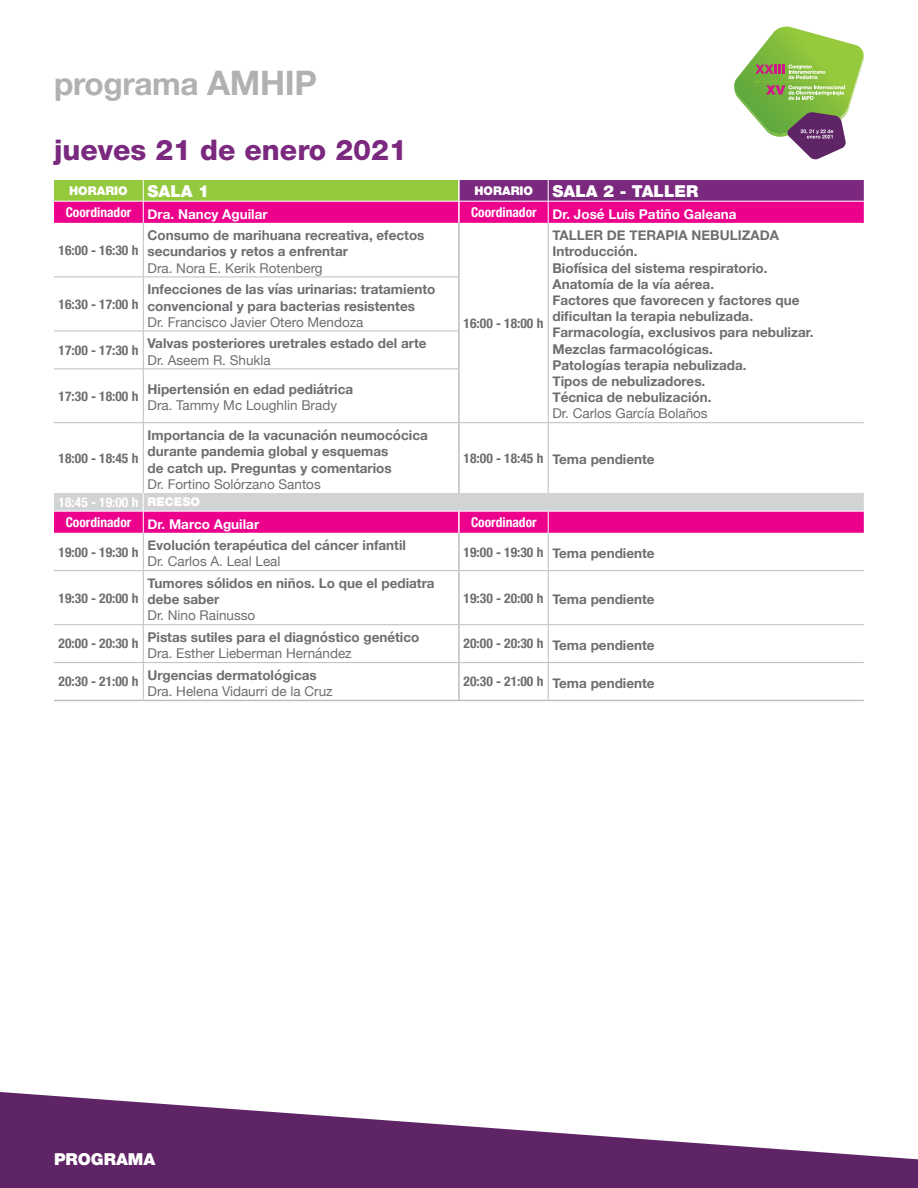
<style>
.page{position:relative;width:918px;height:1188px;background:#fff}
.page>*{position:absolute;margin:0;border:0;box-sizing:border-box;transform-origin:0 0}
.t1{font:700 31.65px "Helvetica Neue";letter-spacing:-.01em;color:#afb1b2}
.t2{font:800 28.5px "Helvetica Neue LT Std";color:#7a297f}
.t3{font:900 16.5px "Helvetica Neue";color:#fff}
.t4{font:700 13.5px/16.2px "Helvetica Neue";color:#6d6e71}
.t5{font:13.5px "Helvetica Neue";color:#6d6e71}
.t6{font:700 condensed 13.5px "Helvetica Neue LT Com";color:#6d6e71}
.t7{font:700 13.5px "Helvetica Neue";color:#fff}
.t8{font:700 condensed 13.5px "Helvetica Neue LT Com";color:#fff}
.t9{font:900 12px "Helvetica Neue LT Com";color:#fff}
.s1{font-size:33.75px}
.s2{font-family:"Helvetica Neue";font-size:16.5px}
.s3{font-family:"Helvetica Neue LT Com";font-size:12px}
.s4{font-family:"Helvetica Neue LT Com";font-stretch:condensed}
.s5{font-weight:900;font-stretch:normal;font-size:12px}
</style>
<div class="page">
<svg style="left:0;top:1092px;width:918px;height:96px;fill:#5f2466"></svg>
<svg style="left:734px;top:27px;width:130px;height:133px"></svg>
<svg style="left:54px;top:223px;width:810px;height:270px"></svg>
<hr style="left:143px;top:223px;width:1px;height:54px;background:#bcbec0">
<hr style="left:548px;top:223px;width:1px;height:54px;background:#bcbec0">
<hr style="left:54px;top:277px;width:89px;height:1px;background:#bcbec0">
<hr style="left:143px;top:277px;width:315px;height:1px;background:#bcbec0">
<hr style="left:143px;top:277px;width:1px;height:54px;background:#bcbec0">
<hr style="left:548px;top:277px;width:1px;height:54px;background:#bcbec0">
<hr style="left:54px;top:331px;width:89px;height:1px;background:#bcbec0">
<hr style="left:143px;top:331px;width:315px;height:1px;background:#bcbec0">
<hr style="left:143px;top:331px;width:1px;height:38px;background:#bcbec0">
<hr style="left:548px;top:331px;width:1px;height:38px;background:#bcbec0">
<hr style="left:54px;top:369px;width:89px;height:1px;background:#bcbec0">
<hr style="left:143px;top:369px;width:315px;height:1px;background:#bcbec0">
<hr style="left:143px;top:369px;width:1px;height:54px;background:#bcbec0">
<hr style="left:548px;top:369px;width:1px;height:54px;background:#bcbec0">
<hr style="left:54px;top:422px;width:89px;height:1px;background:#bcbec0">
<hr style="left:143px;top:422px;width:315px;height:1px;background:#bcbec0">
<hr style="left:143px;top:423px;width:1px;height:70px;background:#bcbec0">
<hr style="left:460px;top:422px;width:88px;height:1px;background:#bcbec0">
<hr style="left:548px;top:422px;width:316px;height:1px;background:#bcbec0">
<hr style="left:548px;top:423px;width:1px;height:70px;background:#bcbec0">
<hr style="left:143px;top:533px;width:1px;height:37px;background:#bcbec0">
<hr style="left:548px;top:533px;width:1px;height:37px;background:#bcbec0">
<hr style="left:54px;top:570px;width:89px;height:1px;background:#bcbec0">
<hr style="left:143px;top:570px;width:315px;height:1px;background:#bcbec0">
<hr style="left:143px;top:571px;width:1px;height:54px;background:#bcbec0">
<hr style="left:460px;top:570px;width:88px;height:1px;background:#bcbec0">
<hr style="left:548px;top:570px;width:316px;height:1px;background:#bcbec0">
<hr style="left:548px;top:571px;width:1px;height:54px;background:#bcbec0">
<hr style="left:54px;top:624px;width:89px;height:1px;background:#bcbec0">
<hr style="left:143px;top:624px;width:315px;height:1px;background:#bcbec0">
<hr style="left:143px;top:625px;width:1px;height:37px;background:#bcbec0">
<hr style="left:460px;top:624px;width:88px;height:1px;background:#bcbec0">
<hr style="left:548px;top:624px;width:316px;height:1px;background:#bcbec0">
<hr style="left:548px;top:625px;width:1px;height:37px;background:#bcbec0">
<hr style="left:54px;top:662px;width:89px;height:1px;background:#bcbec0">
<hr style="left:143px;top:662px;width:315px;height:1px;background:#bcbec0">
<hr style="left:143px;top:663px;width:1px;height:37px;background:#bcbec0">
<hr style="left:460px;top:662px;width:88px;height:1px;background:#bcbec0">
<hr style="left:548px;top:662px;width:316px;height:1px;background:#bcbec0">
<hr style="left:548px;top:663px;width:1px;height:37px;background:#bcbec0">
<hr style="left:54px;top:700px;width:89px;height:1px;background:#bcbec0">
<hr style="left:143px;top:700px;width:316px;height:1px;background:#bcbec0">
<hr style="left:459px;top:700px;width:89px;height:1px;background:#bcbec0">
<hr style="left:548px;top:700px;width:316px;height:1px;background:#bcbec0">
<hr style="left:458px;top:223px;width:2px;height:54px;background:#bcbec0">
<hr style="left:458px;top:277px;width:2px;height:54px;background:#bcbec0">
<hr style="left:458px;top:331px;width:2px;height:38px;background:#bcbec0">
<hr style="left:458px;top:369px;width:2px;height:54px;background:#bcbec0">
<hr style="left:458px;top:423px;width:2px;height:70px;background:#bcbec0">
<hr style="left:458px;top:533px;width:2px;height:38px;background:#bcbec0">
<hr style="left:458px;top:571px;width:2px;height:54px;background:#bcbec0">
<hr style="left:458px;top:625px;width:2px;height:38px;background:#bcbec0">
<hr style="left:458px;top:663px;width:2px;height:37px;background:#bcbec0">
<svg style="left:54px;top:180px;width:810px;height:43px;background:#bb4077"></svg>
<svg style="left:54px;top:493px;width:810px;height:40px;background:#e064ae"></svg>
<hr style="left:143px;top:201px;width:316px;height:1px;background:#fff">
<hr style="left:548px;top:201px;width:316px;height:1px;background:#fff">
<hr style="left:143px;top:511px;width:316px;height:1px;background:#fff">
<hr style="left:548px;top:511px;width:316px;height:1px;background:#fff">
<h1 class="t1" style="left:54px;top:59px;width:264px">programa <span class="s1">AMHIP</span></h1>
<h2 class="t2" style="left:54px;top:133px;width:355px">jueves 21 de enero 2021</h2>
<p class="t9" style="left:69px;top:183px;width:142px">HORARIO <span class="s2">SALA 1</span></p>
<p class="t3" style="left:475px;top:181px;width:225px"><span class="s3">HORARIO</span> SALA 2 - TALLER</p>
<p class="t7" style="left:66px;top:203px;width:204px"><span class="s4">Coordinador</span> Dra. Nancy Aguilar</p>
<p class="t7" style="left:471px;top:203px;width:267px"><span class="s4">Coordinador</span> Dr. José Luis Patiño Galeana</p>
<p class="t6" style="left:59px;top:242px;width:81px">16:00 - 16:30 h</p>
<p class="t4" style="left:148px;top:228px;width:278px">Consumo de marihuana recreativa, efectos secundarios y retos a enfrentar</p>
<p class="t5" style="left:148px;top:258px;width:177px">Dra. Nora E. Kerik Rotenberg</p>
<p class="t4" style="left:552px;top:228px;width:263px">TALLER DE TERAPIA NEBULIZADA<br>Introducción.<br>Biofísica del sistema respiratorio.<br>Anatomía de la vía aérea.<br>Factores que favorecen y factores que dificultan la terapia nebulizada.<br>Farmacología, exclusivos para nebulizar.<br>Mezclas farmacológicas.<br>Patologías terapia nebulizada.<br>Tipos de nebulizadores.<br>Técnica de nebulización.</p>
<p class="t5" style="left:552px;top:404px;width:157px">Dr. Carlos García Bolaños</p>
<p class="t4" style="left:148px;top:282px;width:289px">Infecciones de las vías urinarias: tratamiento convencional y para bacterias resistentes</p>
<p class="t5" style="left:148px;top:312px;width:218px">Dr. Francisco Javier Otero Mendoza</p>
<p class="t6" style="left:59px;top:296px;width:81px">16:30 - 17:00 h</p>
<p class="t6" style="left:464px;top:315px;width:81px">16:00 - 18:00 h</p>
<p class="t6" style="left:59px;top:342px;width:81px">17:00 - 17:30 h</p>
<p class="t4" style="left:148px;top:336px;width:280px">Valvas posteriores uretrales estado del arte</p>
<p class="t5" style="left:148px;top:350px;width:125px">Dr. Aseem R. Shukla</p>
<p class="t6" style="left:59px;top:388px;width:81px">17:30 - 18:00 h</p>
<p class="t4" style="left:148px;top:382px;width:207px">Hipertensión en edad pediátrica</p>
<p class="t5" style="left:148px;top:396px;width:191px">Dra. Tammy Mc Loughlin Brady</p>
<p class="t6" style="left:59px;top:450px;width:81px">18:00 - 18:45 h</p>
<p class="t4" style="left:148px;top:428px;width:282px">Importancia de la vacunación neumocócica durante pandemia global y esquemas<br>de catch up. Preguntas y comentarios</p>
<p class="t5" style="left:148px;top:474px;width:175px">Dr. Fortino Solórzano Santos</p>
<p class="t4" style="left:464px;top:452px;width:193px"><span class="s4">18:00 - 18:45 h</span> Tema pendiente</p>
<p class="t8" style="left:59px;top:494px;width:143px">18:45 - 19:00 h <span class="s5">RECESO</span></p>
<p class="t7" style="left:66px;top:513px;width:195px"><span class="s4">Coordinador</span> Dr. Marco Aguilar</p>
<p class="t8" style="left:471px;top:514px;width:67px">Coordinador</p>
<p class="t6" style="left:59px;top:544px;width:81px">19:00 - 19:30 h</p>
<p class="t4" style="left:148px;top:538px;width:260px">Evolución terapéutica del cáncer infantil</p>
<p class="t5" style="left:148px;top:552px;width:135px">Dr. Carlos A. Leal Leal</p>
<p class="t4" style="left:464px;top:546px;width:193px"><span class="s4">19:00 - 19:30 h</span> Tema pendiente</p>
<p class="t6" style="left:59px;top:590px;width:81px">19:30 - 20:00 h</p>
<p class="t4" style="left:148px;top:576px;width:289px">Tumores sólidos en niños. Lo que el pediatra debe saber</p>
<p class="t5" style="left:148px;top:606px;width:109px">Dr. Nino Rainusso</p>
<p class="t6" style="left:59px;top:636px;width:81px">20:00 - 20:30 h</p>
<p class="t4" style="left:148px;top:630px;width:273px">Pistas sutiles para el diagnóstico genético</p>
<p class="t5" style="left:148px;top:644px;width:206px">Dra. Esther Lieberman Hernández</p>
<p class="t6" style="left:59px;top:673px;width:81px">20:30 - 21:00 h</p>
<p class="t4" style="left:148px;top:667px;width:171px">Urgencias dermatológicas</p>
<p class="t5" style="left:148px;top:682px;width:187px">Dra. Helena Vidaurri de la Cruz</p>
<p class="t4" style="left:464px;top:592px;width:193px"><span class="s4">19:30 - 20:00 h</span> Tema pendiente</p>
<p class="t4" style="left:464px;top:638px;width:193px"><span class="s4">20:00 - 20:30 h</span> Tema pendiente</p>
<p class="t4" style="left:464px;top:676px;width:193px"><span class="s4">20:30 - 21:00 h</span> Tema pendiente</p>
<p class="t3" style="left:54px;top:1149px;width:103px">PROGRAMA</p>
</div>
